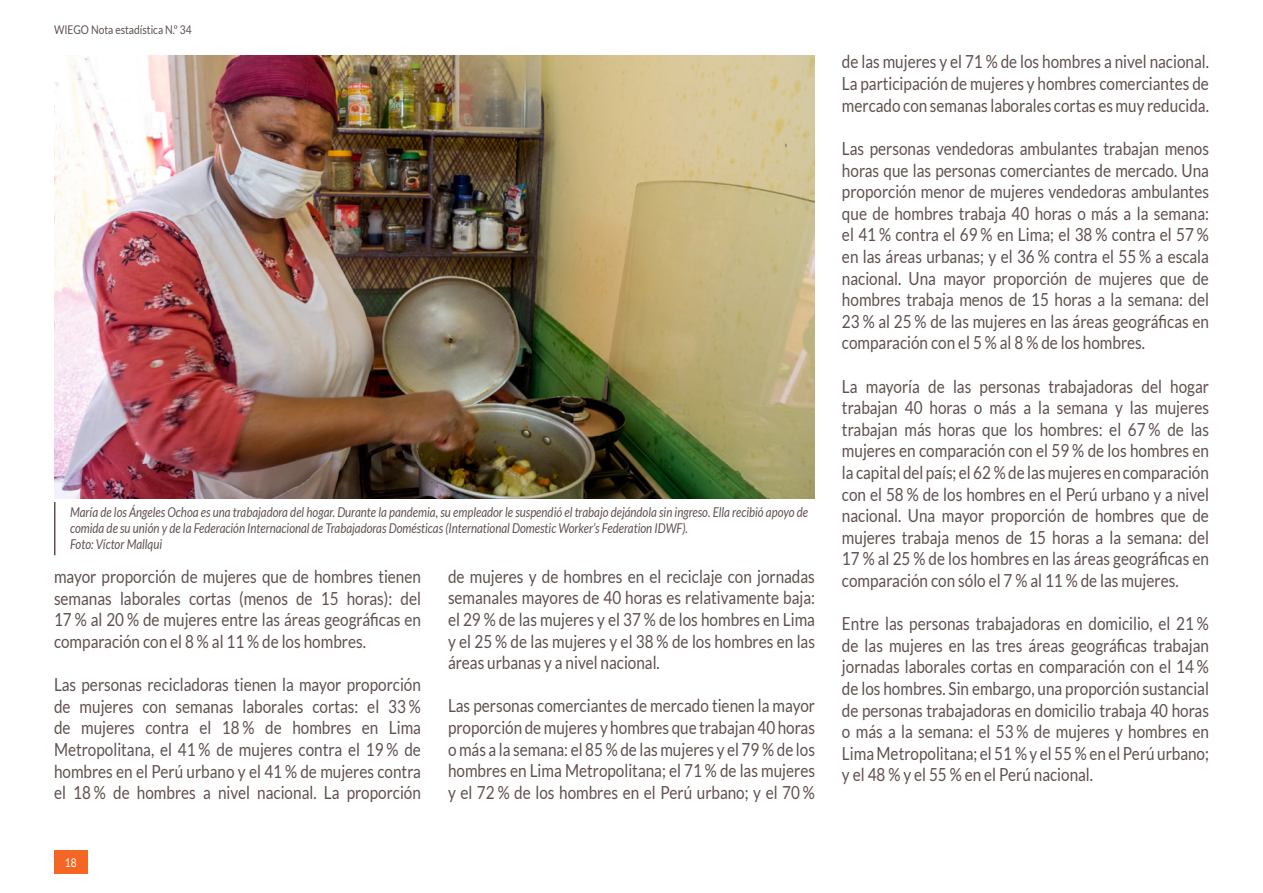
<style>
.page{position:relative;width:1263px;height:893px;background:#fff}
.page>*{position:absolute;margin:0;border:0;box-sizing:border-box;transform-origin:0 0}
.t1{font:18px/21.6px "Lato";color:#5f504e;text-align:justify;scale:.85 1}
.t2{font:italic 13.5px/16.2px "Lato";color:#5f504e;scale:.85 1}
.t3{font:12px "Lato";color:#5f504e;scale:.85 1}
.t4{font:12px "Lato";color:#fff;scale:.85 1}
</style>
<div class="page">
<hr style="left:54px;top:502px;width:2px;height:53px;background:#5f504e">
<img style="left:54px;top:56px;width:760px;height:442px">
<div style="left:54px;top:850px;width:34px;height:24px;background:#f36624"></div>
<p class="t3" style="left:54px;top:23px;width:163px">WIEGO Nota estadística N.º 34</p>
<p class="t2" style="left:70px;top:504px;width:870px">María de los Ángeles Ochoa es una trabajadora del hogar. Durante la pandemia, su empleador le suspendió el trabajo dejándola sin ingreso. Ella recibió apoyo de comida de su unión y de la Federación Internacional de Trabajadoras Domésticas (International Domestic Worker’s Federation IDWF).<br>Foto: Víctor Mallqui</p>
<p class="t1" style="left:54px;top:567px;width:433px">mayor proporción de mujeres que de hombres tienen semanas laborales cortas (menos de 15 horas): del 17 % al 20 % de mujeres entre las áreas geográficas en comparación con el 8 % al 11 % de los hombres.</p>
<p class="t1" style="left:54px;top:675px;width:433px">Las personas recicladoras tienen la mayor proporción de mujeres con semanas laborales cortas: el 33 % de mujeres contra el 18 % de hombres en Lima Metropolitana, el 41 % de mujeres contra el 19 % de hombres en el Perú urbano y el 41 % de mujeres contra el 18 % de hombres a nivel nacional. La proporción</p>
<p class="t4" style="left:65px;top:858px;width:15px">18</p>
<p class="t1" style="left:448px;top:567px;width:433px">de mujeres y de hombres en el reciclaje con jornadas semanales mayores de 40 horas es relativamente baja: el 29 % de las mujeres y el 37 % de los hombres en Lima y el 25 % de las mujeres y el 38 % de los hombres en las áreas urbanas y a nivel nacional.</p>
<p class="t1" style="left:448px;top:696px;width:433px">Las personas comerciantes de mercado tienen la mayor proporción de mujeres y hombres que trabajan 40 horas o más a la semana: el 85 % de las mujeres y el 79 % de los hombres en Lima Metropolitana; el 71 % de las mujeres y el 72 % de los hombres en el Perú urbano; y el 70 %</p>
<p class="t1" style="left:842px;top:52px;width:433px">de las mujeres y el 71 % de los hombres a nivel nacional.<br>La participación de mujeres y hombres comerciantes de mercado con semanas laborales cortas es muy reducida.</p>
<p class="t1" style="left:842px;top:139px;width:433px">Las personas vendedoras ambulantes trabajan menos horas que las personas comerciantes de mercado. Una proporción menor de mujeres vendedoras ambulantes que de hombres trabaja 40 horas o más a la semana: el 41 % contra el 69 % en Lima; el 38 % contra el 57 % en las áreas urbanas; y el 36 % contra el 55 % a escala nacional. Una mayor proporción de mujeres que de hombres trabaja menos de 15 horas a la semana: del 23 % al 25 % de las mujeres en las áreas geográficas en comparación con el 5 % al 8 % de los hombres.</p>
<p class="t1" style="left:842px;top:376px;width:433px">La mayoría de las personas trabajadoras del hogar trabajan 40 horas o más a la semana y las mujeres trabajan más horas que los hombres: el 67 % de las mujeres en comparación con el 59 % de los hombres en la capital del país; el 62 % de las mujeres en comparación con el 58 % de los hombres en el Perú urbano y a nivel nacional. Una mayor proporción de hombres que de mujeres trabaja menos de 15 horas a la semana: del 17 % al 25 % de los hombres en las áreas geográficas en comparación con sólo el 7 % al 11 % de las mujeres.</p>
<p class="t1" style="left:842px;top:614px;width:433px">Entre las personas trabajadoras en domicilio, el 21 % de las mujeres en las tres áreas geográficas trabajan jornadas laborales cortas en comparación con el 14 % de los hombres. Sin embargo, una proporción sustancial de personas trabajadoras en domicilio trabaja 40 horas o más a la semana: el 53 % de mujeres y hombres en Lima Metropolitana; el 51 % y el 55 % en el Perú urbano; y el 48 % y el 55 % en el Perú nacional.</p>
</div>
